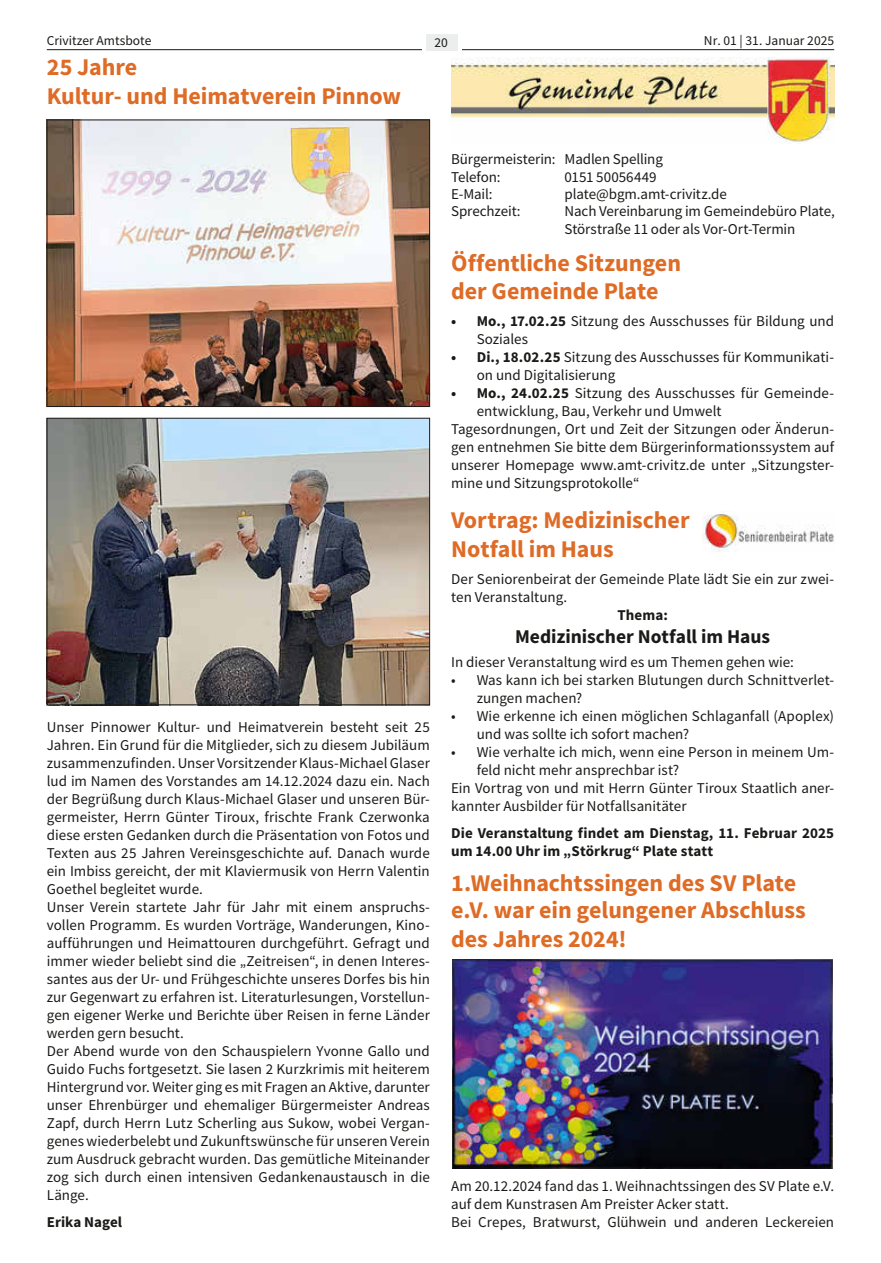
<style>
.page{position:relative;width:881px;height:1263px;background:#fff}
.page>*{position:absolute;margin:0;border:0;box-sizing:border-box;transform-origin:0 0}
.t1{font:700 24px/28.8px "Source Sans Pro";color:#de6b26}
.t2{font:700 19.5px "Source Sans Pro";color:#1a1a18}
.t3{font:15px/18px "Source Sans Pro";color:#1a1a18}
.t4{font:700 15px/18px "Source Sans Pro";letter-spacing:.005em;color:#1a1a18}
.t5{font:13.5px "Source Sans Pro";color:#1a1a18}
.s1{font-weight:700}
</style>
<div class="page">
<hr style="left:47px;top:49px;width:786px;height:1px;background:#1a1a18">
<div style="left:422px;top:26px;width:39px;height:29px;background:#fff"></div>
<div style="left:425px;top:34px;width:32px;height:16px;background:#eceded"></div>
<img style="left:451px;top:57px;width:382px;height:86px">
<img style="left:702px;top:513px;width:131px;height:39px">
<img style="left:452px;top:959px;width:380px;height:209px">
<img style="left:49px;top:122px;width:378px;height:283px">
<div style="left:47px;top:120px;width:382px;height:287px;border:1px solid #1a1a18"></div>
<img style="left:49px;top:420px;width:378px;height:283px">
<div style="left:47px;top:418px;width:382px;height:287px;border:1px solid #1a1a18"></div>
<p class="t5" style="left:47px;top:32px;width:106px">Crivitzer Amtsbote</p>
<p class="t5" style="left:434px;top:34px;width:15px">20</p>
<p class="t5" style="left:703px;top:32px;width:132px">Nr. 01 | 31. Januar 2025</p>
<h1 class="t1" style="left:47px;top:53px;width:355px">25 Jahre<br>Kultur- und Heimatverein Pinnow</h1>
<p class="t3" style="left:47px;top:717px;width:384px">Unser Pinnower Kultur- und Heimatverein besteht seit 25<br>Jahren. Ein Grund für die Mitglieder, sich zu diesem Jubiläum zusammenzufinden. Unser Vorsitzender Klaus-Michael Glaser lud im Namen des Vorstandes am 14.12.2024 dazu ein. Nach der Begrüßung durch Klaus-Michael Glaser und unseren Bür&shy;germeister, Herrn Günter Tiroux, frischte Frank Czerwonka diese ersten Gedanken durch die Präsentation von Fotos und Texten aus 25 Jahren Vereinsgeschichte auf. Danach wurde ein Imbiss gereicht, der mit Klaviermusik von Herrn Valentin Goethel begleitet wurde.<br>Unser Verein startete Jahr für Jahr mit einem anspruchs&shy;vollen Programm. Es wurden Vorträge, Wanderungen, Kino&shy;aufführungen und Heimattouren durchgeführt. Gefragt und immer wieder beliebt sind die „Zeitreisen“, in denen Interes&shy;santes aus der Ur- und Frühgeschichte unseres Dorfes bis hin zur Gegenwart zu erfahren ist. Literaturlesungen, Vorstellun&shy;gen eigener Werke und Berichte über Reisen in ferne Länder werden gern besucht.<br>Der Abend wurde von den Schauspielern Yvonne Gallo und Guido Fuchs fortgesetzt. Sie lasen 2 Kurzkrimis mit heiterem Hintergrund vor. Weiter ging es mit Fragen an Aktive, darunter unser Ehrenbürger und ehemaliger Bürgermeister Andreas Zapf, durch Herrn Lutz Scherling aus Sukow, wobei Vergan&shy;genes wiederbelebt und Zukunftswünsche für unseren Verein zum Ausdruck gebracht wurden. Das gemütliche Miteinander zog sich durch einen intensiven Gedankenaustausch in die Länge.</p>
<p class="t4" style="left:47px;top:1213px;width:77px">Erika Nagel</p>
<p class="t3" style="left:451px;top:151px;width:213px;line-height:17.2px">Bürgermeisterin: Madlen Spelling<br>Telefon:</p>
<p class="t3" style="left:564px;top:168px;width:93px">0151 50056449</p>
<p class="t3" style="left:451px;top:185px;width:43px">E-Mail:</p>
<p class="t3" style="left:564px;top:185px;width:164px">plate@bgm.amt-crivitz.de</p>
<p class="t3" style="left:451px;top:202px;width:71px">Sprechzeit:</p>
<p class="t3" style="left:564px;top:202px;width:271px">Nach Vereinbarung im Gemeindebüro Plate,<br>Störstraße 11 oder als Vor-Ort-Termin</p>
<h1 class="t1" style="left:451px;top:248px;width:231px">Öffentliche Sitzungen der Gemeinde Plate</h1>
<p class="t3" style="left:476px;top:312px;width:359px;text-indent:-26px"><span class="s1">• Mo., 17.02.25</span> Sitzung des Ausschusses für Bildung und<br>Soziales</p>
<p class="t3" style="left:476px;top:348px;width:359px;text-indent:-26px"><span class="s1">• Di., 18.02.25</span> Sitzung des Ausschusses für Kommunikati&shy;on und Digitalisierung</p>
<p class="t3" style="left:451px;top:384px;width:384px"><span class="s1">• Mo., 24.02.25</span> Sitzung des Ausschusses für Gemeinde-</p>
<p class="t3" style="left:476px;top:402px;width:246px">entwicklung, Bau, Verkehr und Umwelt</p>
<p class="t3" style="left:451px;top:420px;width:384px">Tagesordnungen, Ort und Zeit der Sitzungen oder Änderun-</p>
<p class="t3" style="left:451px;top:438px;width:384px">gen entnehmen Sie bitte dem Bürgerinformationssystem auf</p>
<p class="t3" style="left:451px;top:456px;width:384px">unserer Homepage www.amt-crivitz.de unter „Sitzungster-</p>
<p class="t3" style="left:451px;top:474px;width:190px">mine und Sitzungsprotokolle“</p>
<h1 class="t1" style="left:451px;top:505px;width:240px">Vortrag: Medizinischer<br>Notfall im Haus</h1>
<p class="t3" style="left:451px;top:569px;width:384px">Der Seniorenbeirat der Gemeinde Plate lädt Sie ein zur zwei&shy;ten Veranstaltung.</p>
<p class="t4" style="left:617px;top:605px;width:52px">Thema:</p>
<h2 class="t2" style="left:515px;top:623px;width:256px">Medizinischer Notfall im Haus</h2>
<p class="t3" style="left:451px;top:653px;width:344px">In dieser Veranstaltung wird es um Themen gehen wie:</p>
<p class="t3" style="left:476px;top:671px;width:359px;text-indent:-26px">• Was kann ich bei starken Blutungen durch Schnittverlet&shy;zungen machen?</p>
<p class="t3" style="left:476px;top:707px;width:359px;text-indent:-26px">• Wie erkenne ich einen möglichen Schlaganfall (Apoplex) und was sollte ich sofort machen?</p>
<p class="t3" style="left:451px;top:743px;width:384px">• Wie verhalte ich mich, wenn eine Person in meinem Um-</p>
<p class="t3" style="left:476px;top:761px;width:204px">feld nicht mehr ansprechbar ist?</p>
<p class="t3" style="left:451px;top:779px;width:384px">Ein Vortrag von und mit Herrn Günter Tiroux Staatlich aner-</p>
<p class="t3" style="left:451px;top:797px;width:237px">kannter Ausbilder für Notfallsanitäter</p>
<p class="t4" style="left:451px;top:824px;width:384px">Die Veranstaltung findet am Dienstag, 11. Februar 2025 um 14.00 Uhr im „Störkrug“ Plate statt</p>
<h1 class="t1" style="left:451px;top:869px;width:356px;line-height:27.9px">1.Weihnachtssingen des SV Plate e.V. war ein gelungener Abschluss des Jahres 2024!</h1>
<p class="t3" style="left:451px;top:1176px;width:384px">Am 20.12.2024 fand das 1. Weihnachtssingen des SV Plate e.V. auf dem Kunstrasen Am Preister Acker statt.<br>Bei Crepes, Bratwurst, Glühwein und anderen Leckereien</p>
</div>
